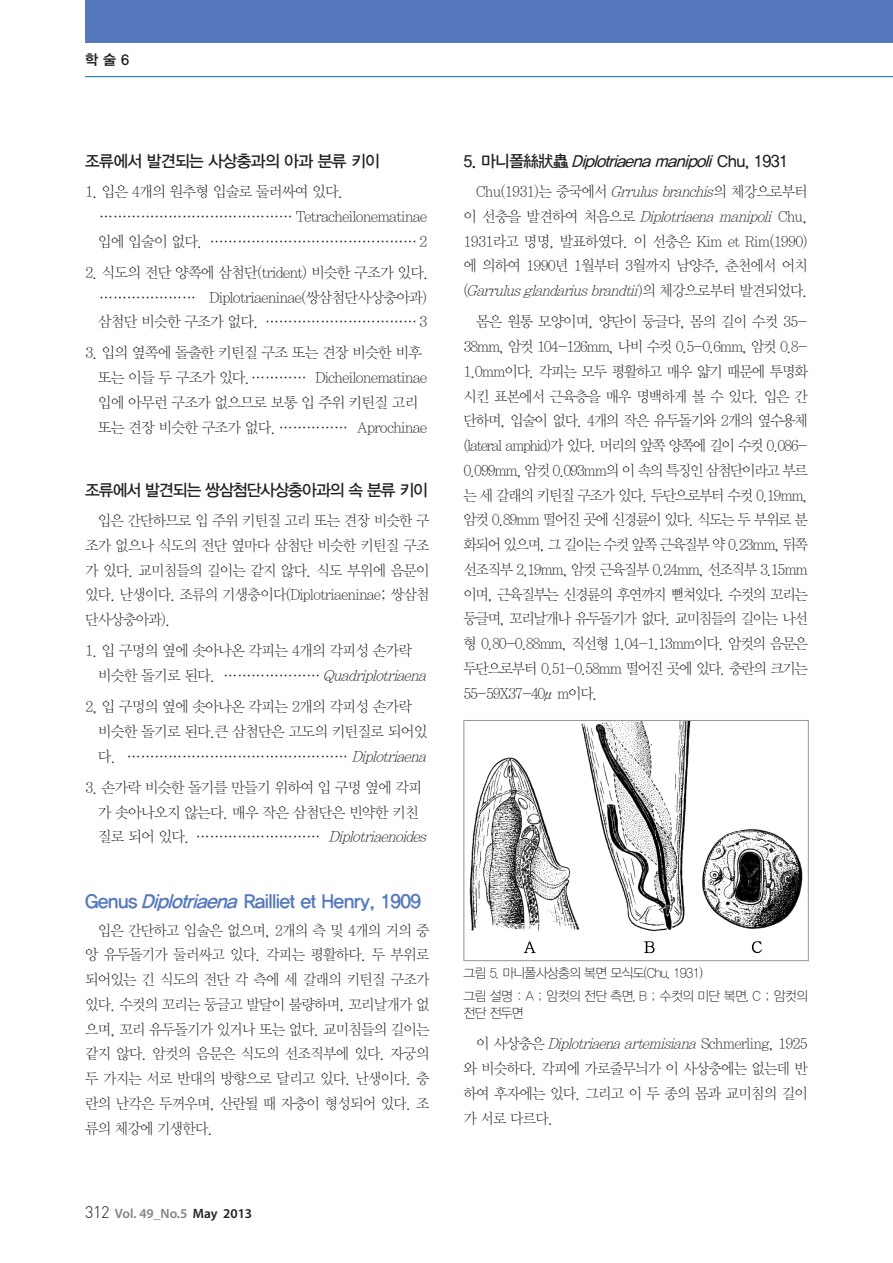
<style>
.page{position:relative;width:893px;height:1263px;background:#fff}
.page>*{position:absolute;margin:0;border:0;box-sizing:border-box;transform-origin:0 0}
.t1{font:19.5px "YDIYGO340";letter-spacing:-.035em;color:#5679bd}
.t2{font:italic 16.5px "YDIYGO330";color:#231f20}
.t3{font:16.5px "YDIYGO330";letter-spacing:-.055em;color:#231f20}
.t4{font:16.5px "YDIYGO330";letter-spacing:-.035em;color:#231f20}
.t5{font:15px/24.8px "YDIY Mj O310";letter-spacing:-.05em;color:#231f20;text-align:justify;scale:.95 1}
.t6{font:15px/24.8px "YDIY Mj O310";letter-spacing:-.05em;color:#231f20}
.t7{font:14.25px "YDIYGO340";color:#231f20}
.t8{font:13.5px/17.2px "YDIYGO310";letter-spacing:-.05em;color:#231f20;scale:.95 1}
.t9{font:600 13.5px "Myriad Pro";color:#808285}
.s1{font-style:italic}
.s2{font-family:"Dinlig";font-weight:400;font-size:16.5px;color:#231f20}
.s3{color:#231f20}
.s4{font-style:normal}
</style>
<div class="page">
<img style="left:469px;top:722px;width:334px;height:232px">
<div style="left:463px;top:720px;width:346px;height:241px;border:1px solid #939598"></div>
<div style="left:85px;top:0;width:808px;height:43px;background:#5679bd"></div>
<hr style="left:85px;top:76px;width:808px;height:1px;background:#006fba">
<p class="t7" style="left:85px;top:51px;width:46px">학 술 6</p>
<p class="t4" style="left:85px;top:152px;width:296px">조류에서 발견되는 사상충과의 아과 분류 키이</p>
<p class="t6" style="left:98px;top:180px;width:331px;text-indent:-13px">1. 입은 4개의 원추형 입술로 둘러싸여 있다. …………………………………… Tetracheilonematinae 입에 입술이 없다. ……………………………………… 2</p>
<p class="t6" style="left:98px;top:261px;width:332px;text-align:justify;text-indent:-13px">2. 식도의 전단 양쪽에 삼첨단(trident) 비슷한 구조가 있다. ………………… Diplotriaeninae(쌍삼첨단사상충아과) 삼첨단 비슷한 구조가 없다. …………………………… 3</p>
<p class="t6" style="left:98px;top:341px;width:331px;text-indent:-13px">3. 입의 옆쪽에 돌출한 키틴질 구조 또는 견장 비슷한 비후 또는 이들 두 구조가 있다.………… Dicheilonematinae 입에 아무런 구조가 없으므로 보통 입 주위 키틴질 고리 또는 견장 비슷한 구조가 없다. …………… Aprochinae</p>
<p class="t3" style="left:85px;top:481px;width:344px">조류에서 발견되는 쌍삼첨단사상충아과의 속 분류 키이</p>
<p class="t5" style="left:85px;top:509px;width:364px;text-indent:13px">입은 간단하므로 입 주위 키틴질 고리 또는 견장 비슷한 구 조가 없으나 식도의 전단 옆마다 삼첨단 비슷한 키틴질 구조 가 있다. 교미침들의 길이는 같지 않다. 식도 부위에 음문이 있다. 난생이다. 조류의 기생충이다(Diplotriaeninae; 쌍삼첨 단사상충아과).</p>
<p class="t6" style="left:98px;top:639px;width:334px;text-indent:-13px">1. 입 구멍의 옆에 솟아나온 각피는 4개의 각피성 손가락<br>비 슷 한 돌 기 로 된 다 . … … … … … … … <span class="s1">Quadriplotriaena</span></p>
<p class="t6" style="left:98px;top:695px;width:334px;text-indent:-13px">2, 입 구멍의 옆에 솟아나온 각피는 2개의 각피성 손가락 비슷한 돌기로 된다.큰 삼첨단은 고도의 키틴질로 되어있 다. ………………………………………… <span class="s1">Diplotriaena</span></p>
<p class="t6" style="left:98px;top:775px;width:334px;text-indent:-13px">3. 손가락 비슷한 돌기를 만들기 위하여 입 구멍 옆에 각피 가 솟아나오지 않는다. 매우 작은 삼첨단은 빈약한 키친 질 로 되 어 있 다 . … … … … … … … … … <span class="s1">Diplotriaenoides</span></p>
<p class="t1" style="left:85px;top:890px;width:337px">Genus <span class="s1">Diplotriaena</span> Railliet et Henry, 1909</p>
<p class="t5" style="left:85px;top:918px;width:364px;text-indent:13px">입은 간단하고 입술은 없으며, 2개의 측 및 4개의 거의 중 앙 유두돌기가 둘러싸고 있다. 각피는 평활하다. 두 부위로 되어있는 긴 식도의 전단 각 측에 세 갈래의 키틴질 구조가 있다. 수컷의 꼬리는 둥글고 발달이 불량하며, 꼬리날개가 없 으며, 꼬리 유두돌기가 있거나 또는 없다. 교미침들의 길이는 같지 않다. 암컷의 음문은 식도의 선조직부에 있다. 자궁의 두 가지는 서로 반대의 방향으로 달리고 있다. 난생이다. 충 란의 난각은 두꺼우며, 산란될 때 자충이 형성되어 있다. 조 류의 체강에 기생한다.</p>
<p class="t9" style="left:85px;top:1205px;width:169px"><span class="s2">312</span> Vol. 49_No.5 <span class="s3">May 2013</span></p>
<p class="t2" style="left:463px;top:152px;width:326px"><span class="s4">5 . 마 니 폴 絲狀蟲</span> Diplotriaenamanipoli<span class="s4">C h u , 1 9 3 1</span></p>
<p class="t5" style="left:463px;top:180px;width:364px;text-indent:13px">Chu(1931)는 중국에서 <span class="s1">Grrulusbranchis</span>의 체강으로부터 이 선 충 을 발 견 하 여 처 음 으 로 <span class="s1">Diplotriaena manipoli</span> C h u , 1931라고 명명, 발표하였다. 이 선충은 Kim et Rim(1990) 에 의하여 1990년 1월부터 3월까지 남양주, 춘천에서 어치 ( <span class="s1">Garrulusglandariusbrandtii</span>) 의 체 강 으 로 부 터 발 견 되 었 다 .</p>
<p class="t5" style="left:463px;top:310px;width:364px;text-indent:13px">몸은 원통 모양이며, 양단이 둥글다, 몸의 길이 수컷 35- 38mm, 암컷 104-126mm, 나비 수컷 0.5-0.6mm, 암컷 0.8- 1.0mm이다. 각피는 모두 평활하고 매우 얇기 때문에 투명화 시킨 표본에서 근육층을 매우 명백하게 볼 수 있다. 입은 간 단하며, 입술이 없다. 4개의 작은 유두돌기와 2개의 옆수용체 (lateral amphid)가 있다. 머리의 앞쪽 양쪽에 길이 수컷 0.086- 0.099mm, 암컷 0.093mm의 이 속의 특징인 삼첨단이라고 부르 는 세 갈래의 키틴질 구조가 있다. 두단으로부터 수컷 0.19mm, 암컷 0.89mm 떨어진 곳에 신경륜이 있다. 식도는 두 부위로 분 화되어 있으며, 그 길이는 수컷 앞쪽 근육질부 약 0.23mm, 뒤쪽 선조직부 2,19mm, 암컷 근육질부 0.24mm, 선조직부 3.15mm 이며, 근육질부는 신경륜의 후연까지 뻗쳐있다. 수컷의 꼬리는 둥글며, 꼬리날개나 유두돌기가 없다. 교미침들의 길이는 나선 형 0.80-0.88mm, 직선형 1.04-1.13mm이다. 암컷의 음문은 두단으로부터 0.51-0.58mm 떨어진 곳에 있다. 충란의 크기는 55-59X37-40μm이다.</p>
<p class="t8" style="left:463px;top:964px;width:253px">그림 5. 마니폴사상충의 복면 모식도(Chu, 1931)</p>
<p class="t8" style="left:463px;top:987px;width:364px">그림 설명 : A ; 암컷의 전단 측면, B ; 수컷의 미단 복면, C ; 암컷의 전단 전두면</p>
<p class="t5" style="left:463px;top:1032px;width:364px;text-indent:13px">이 사 상 충 은 <span class="s1">Diplotriaenaartemisiana</span> S c h m e r l i n g , 1 9 2 5 와 비슷하다. 각피에 가로줄무늬가 이 사상충에는 없는데 반 하여 후자에는 있다. 그리고 이 두 종의 몸과 교미침의 길이 가 서로 다르다.</p>
</div>
